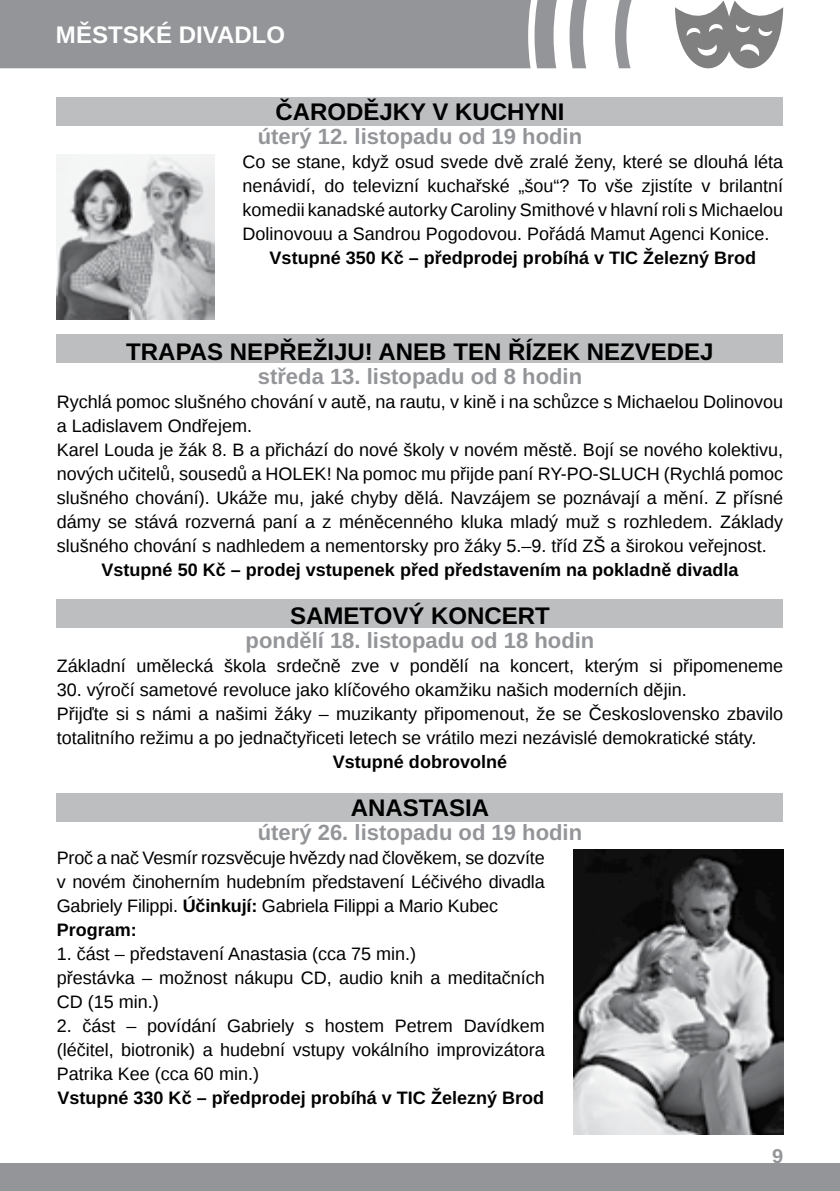
<style>
.page{position:relative;width:840px;height:1191px;background:#fff}
.page>*{position:absolute;margin:0;border:0;box-sizing:border-box;transform-origin:0 0}
.t1{font:700 24px "Liberation Sans";color:#000}
.t2{font:700 24px "Liberation Sans";color:#fff}
.t3{font:700 22px "Liberation Sans";color:#939598}
.t4{font:700 20px "Liberation Sans";color:#939598}
.t5{font:18px/24px "Liberation Sans";color:#000}
.t6{font:700 18px "Liberation Sans";color:#000}
.s1{font-weight:700}
</style>
<div class="page">
<div style="left:0;top:1163px;width:839px;height:28px;background:#939598"></div>
<div style="left:0;top:0;width:524px;height:68px;background:#939598"></div>
<svg style="left:524px;top:0;width:258px;height:126px"></svg>
<div style="left:57px;top:97px;width:725px;height:28px;background:#bcbec0"></div>
<div style="left:57px;top:334px;width:725px;height:28px;background:#bcbec0"></div>
<div style="left:57px;top:599px;width:725px;height:28px;background:#bcbec0"></div>
<div style="left:57px;top:793px;width:725px;height:28px;background:#bcbec0"></div>
<img style="left:57px;top:154px;width:157px;height:166px">
<img style="left:573px;top:849px;width:209px;height:285px">
<h1 class="t2" style="left:56px;top:18px;width:138px">městské divad</h1>
<h1 class="t2" style="left:252px;top:18px;width:35px">lo</h1>
<h1 class="t1" style="left:275px;top:95px;width:290px">ČARODĚJKY V KUCHYNI</h1>
<p class="t3" style="left:258px;top:121px;width:325px">úterý 12. listopadu od 19 hodin</p>
<p class="t5" style="left:242px;top:151px;width:541px;text-align:justify">Co se stane, když osud svede dvě zralé ženy, které se dlouhá léta nenávidí, do televizní kuchařské „šou“? To vše zjistíte v brilantní komedii kanadské autorky Caroliny Smithové v hlavní roli s Michaelou Dolinovouu a Sandrou Pogodovou. Pořádá Mamut Agenci Konice.</p>
<p class="t6" style="left:269px;top:245px;width:488px">Vstupné 350 Kč – předprodej probíhá v TIC Železný Brod</p>
<h1 class="t1" style="left:126px;top:335px;width:588px">TRAPAS NEPŘEŽIJU! ANEB TEN ŘÍZEK NEZVEDEJ</h1>
<p class="t3" style="left:258px;top:361px;width:325px">středa 13. listopadu od 8 hodin</p>
<p class="t5" style="left:57px;top:391px;width:727px">Rychlá pomoc slušného chování v autě, na rautu, v kině i na schůzce s Michaelou Dolinovou a Ladislavem Ondřejem.<br>Karel Louda je žák 8. B a přichází do nové školy v novém městě. Bojí se nového kolektivu, nových učitelů, sousedů a HOLEK</p>
<p class="t5" style="left:57px;top:463px;width:727px;text-align:justify;text-indent:270px">! Na pomoc mu přijde paní RY-PO-SLUCH (Rychlá pomoc slušného chování). Ukáže mu, jaké chyby dělá. Navzájem se poznávají a mění. Z přísné dámy se stává rozverná paní a z méněcenného kluka mladý muž s rozhledem. Základy slušného chování s nadhledem a nementorsky pro žáky 5.–9. tříd ZŠ a širokou veřejnost.</p>
<p class="t6" style="left:101px;top:557px;width:638px">Vstupné 50 Kč – prodej vstupenek před představením na pokladně divadla</p>
<h1 class="t1" style="left:290px;top:599px;width:261px">SAMETOVÝ KON CERT</h1>
<p class="t3" style="left:245px;top:625px;width:350px">pondělí 18. listopadu od 18 hodin</p>
<p class="t5" style="left:57px;top:655px;width:727px">Základní umělecká škola srdečně zve v pondělí na koncert, kterým si připomeneme</p>
<p class="t5" style="left:57px;top:679px;width:727px">30. výročí sametové revoluce jako klíčového okamžiku našich moderních dějin.<br>Přijďte si s námi a našimi žáky – muzikanty připomenout, že se Československo zbavilo totalitního režimu a po jednačtyřiceti letech se vrátilo mezi nezávislé demokratické státy.</p>
<p class="t6" style="left:333px;top:749px;width:176px">Vstupné dobrovolné</p>
<h1 class="t1" style="left:350px;top:791px;width:17px">ANASTASIA</h1>
<p class="t3" style="left:258px;top:817px;width:325px">úterý 26. listopadu od 19 hodin</p>
<p class="t5" style="left:57px;top:847px;width:489px">Proč a nač Vesmír rozsvěcuje hvězdy nad člověkem, se dozvíte v novém činoherním hudebním představení Léčivého divadla Gabriely Filippi. <span class="s1">Účinkují:</span> Gabriela Filippi a Mario Kubec <span class="s1">Program:</span></p>
<p class="t5" style="left:57px;top:943px;width:489px">1. část – představení Anastasia (cca 75 min.)<br>přestávka – možnost nákupu CD, audio knih a meditačních<br>CD (15 min.)</p>
<p class="t5" style="left:57px;top:1014px;width:489px;text-align:justify">2. část – povídání Gabriely s hostem Petrem Davídkem (léčitel, biotronik) a hudební vstupy vokálního improvizátora Patrika Kee (cca 60 min.)</p>
<p class="t6" style="left:57px;top:1085px;width:488px">Vstupné 330 Kč – předprodej probíhá v TIC Železný Brod</p>
<p class="t4" style="left:771px;top:1142px;width:13px">9</p>
</div>
